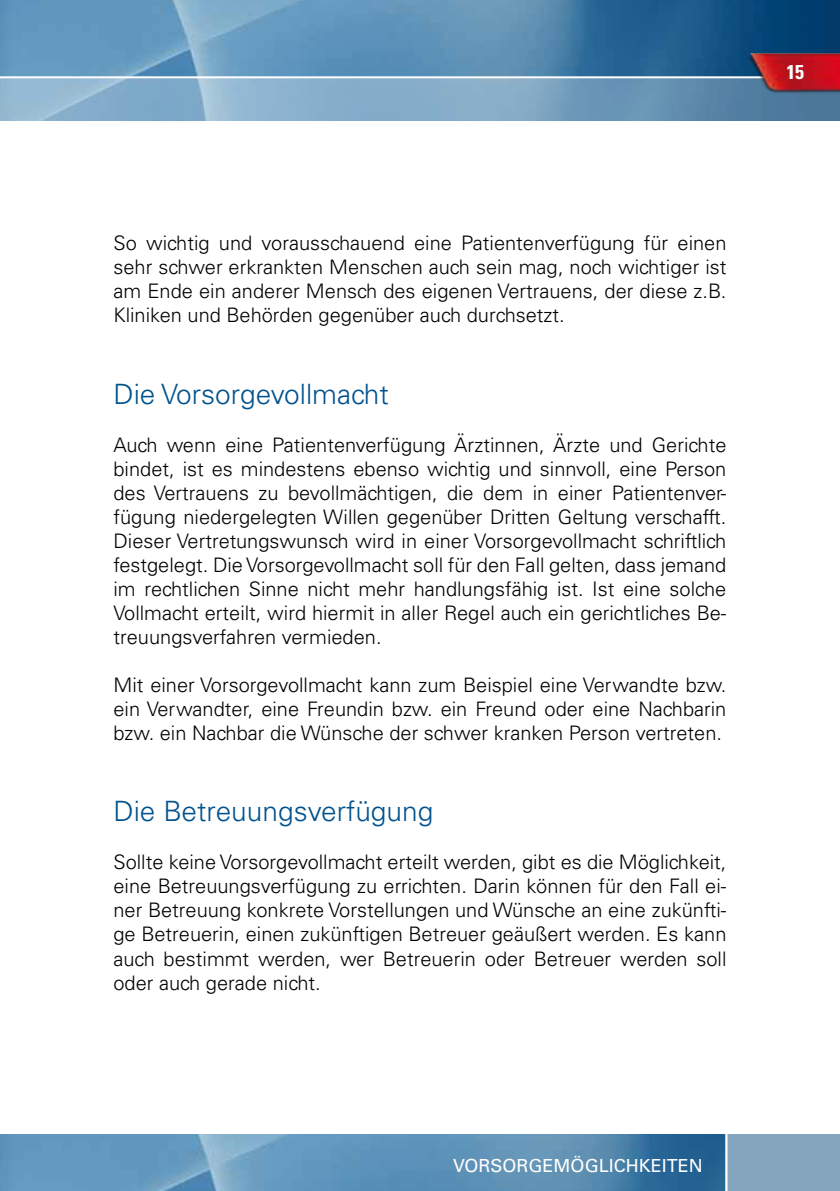
<style>
.page{position:relative;width:840px;height:1191px;background:#fff}
.page>*{position:absolute;margin:0;border:0;box-sizing:border-box;transform-origin:0 0}
.t1{font:300 28px "Univers LT Std";color:#00528d}
.t2{font:300 20px/24px "Univers LT Std";color:#000;text-align:justify}
.t3{font:700 condensed 20px "Univers LT Std";color:#fff}
.t4{font:18px "Univers LT Std";color:#fff}
</style>
<div class="page">
<img style="left:0;top:1134px;width:725px;height:57px">
<img style="left:0;top:0;width:839px;height:76px">
<svg style="left:0;top:78px;width:839px;height:43px;background:#7ea6c3"></svg>
<img style="left:716px;top:53px;width:123px;height:45px">
<div style="left:726px;top:1134px;width:113px;height:57px;background:#85a5bf"></div>
<hr style="left:725px;top:1120px;width:2px;height:71px;background:#fff">
<p class="t3" style="left:786px;top:59px;width:19px">15</p>
<p class="t2" style="left:113px;top:231px;width:614px">So wichtig und vorausschauend eine Patientenverfügung für einen sehr schwer erkrankten Menschen auch sein mag, noch wichtiger ist am Ende ein anderer Mensch des eigenen Vertrauens, der diese z.B.<br>Kliniken und Behörden gegenüber auch durchsetzt.</p>
<h1 class="t1" style="left:113px;top:377px;width:276px">Die Vorsorgevollmacht</h1>
<p class="t2" style="left:113px;top:432px;width:614px">Auch wenn eine Patientenverfügung Ärztinnen, Ärzte und Gerichte bindet, ist es mindestens ebenso wichtig und sinnvoll, eine Person des Vertrauens zu bevollmächtigen, die dem in einer Patientenver&shy;fügung niedergelegten Willen gegenüber Dritten Geltung verschafft.<br>Dieser Vertretungswunsch wird in einer Vorsorgevollmacht schriftlich festgelegt. Die Vorsorgevollmacht soll für den Fall gelten, dass jemand im rechtlichen Sinne nicht mehr handlungsfähig ist. Ist eine solche Vollmacht erteilt, wird hiermit in aller Regel auch ein gerichtliches Be&shy;treuungsverfahren vermieden.</p>
<p class="t2" style="left:113px;top:672px;width:614px">Mit einer Vorsorgevollmacht kann zum Beispiel eine Verwandte bzw. ein Verwandter, eine Freundin bzw. ein Freund oder eine Nachbarin bzw. ein Nachbar die Wünsche der schwer kranken Person vertreten.</p>
<h1 class="t1" style="left:113px;top:794px;width:321px">Die Betreuungsverfügung</h1>
<p class="t2" style="left:113px;top:850px;width:614px">Sollte keine Vorsorgevollmacht erteilt werden, gibt es die Möglichkeit, eine Betreuungsverfügung zu errichten. Darin können für den Fall ei&shy;ner Betreuung konkrete Vorstellungen und Wünsche an eine zukünfti&shy;ge Betreuerin, einen zukünftigen Betreuer geäußert werden. Es kann auch bestimmt werden, wer Betreuerin oder Betreuer werden soll oder auch gerade nicht.</p>
<p class="t4" style="left:453px;top:1154px;width:251px">VORSORGEMÖGLICHKEITEN</p>
</div>
